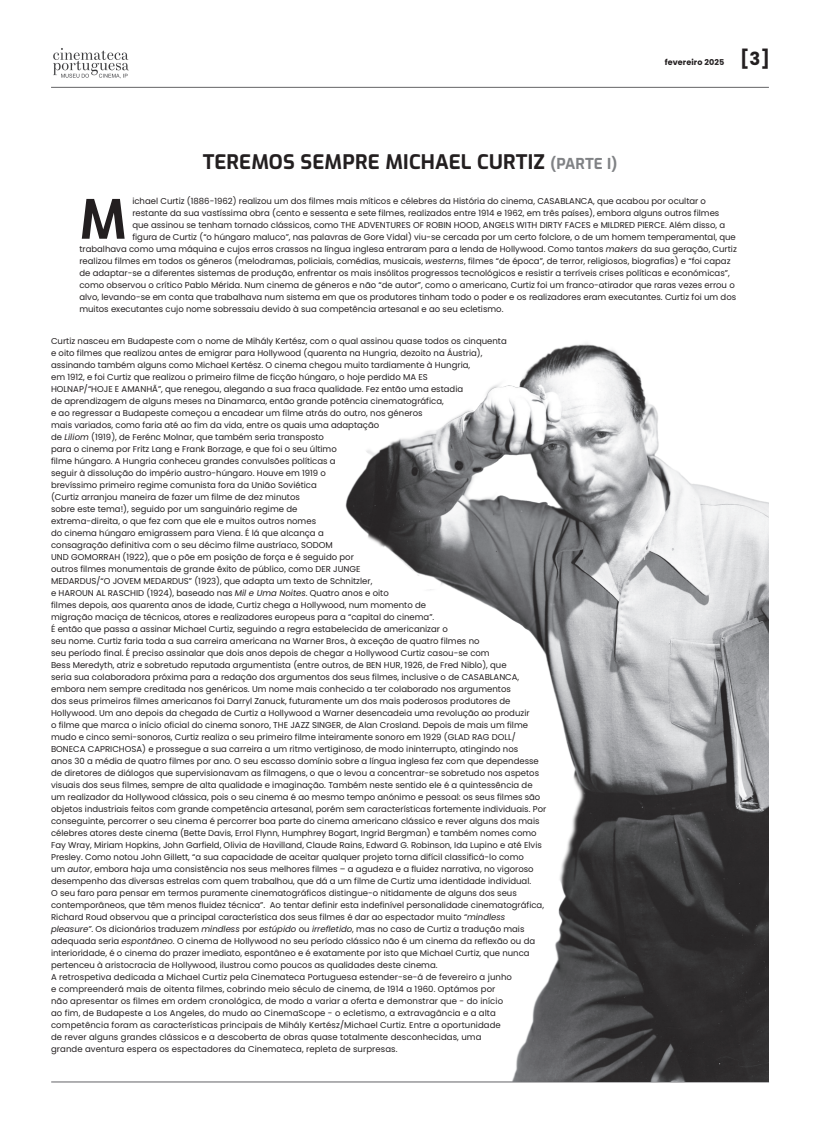
<style>
.page{position:relative;width:820px;height:1134px;background:#fff}
.page>*{position:absolute;margin:0;border:0;box-sizing:border-box;transform-origin:0 0}
.t1{font:700 53.8px "Exo";color:#231f20}
.t2{font:700 20px "Exo";letter-spacing:.01em;color:#231f20}
.t3{font:700 18px "Poppins";color:#231f20}
.t4{font:8.5px/12px "Poppins";color:#231f20}
.t5{font:700 8px "Poppins";letter-spacing:.01em;color:#231f20}
.s1{font-size:15px;color:#808285}
.s2{font-style:italic}
</style>
<div class="page">
<hr style="left:51px;top:87px;width:717px;height:1px;background:#636366">
<hr style="left:51px;top:1082px;width:717px;height:1px;background:#636366">
<img style="left:53px;top:48px;width:76px;height:31px">
<img style="left:311px;top:343px;width:457px;height:739px">
<h2 class="t2" style="left:202px;top:147px;width:416px">TEREMOS SEMPRE MICHAEL CURTIZ <span class="s1">(PARTE I)</span></h2>
<p class="t5" style="left:664px;top:58px;width:61px">fevereiro 2025</p>
<h3 class="t3" style="left:740px;top:48px;width:31px">[3]</h3>
<h1 class="t1" style="left:79px;top:178px;width:49px">M</h1>
<p class="t4" style="left:132px;top:195px;width:575px">ichael Curtiz (1886-1962) realizou um dos filmes mais míticos e célebres da História do cinema, CASABLANCA, que acabou por ocultar o</p>
<p class="t4" style="left:132px;top:207px;width:588px">restante da sua vastíssima obra (cento e sessenta e sete filmes, realizados entre 1914 e 1962, em três países), embora alguns outros filmes</p>
<p class="t4" style="left:132px;top:219px;width:594px">que assinou se tenham tornado clássicos, como THE ADVENTURES OF ROBIN HOOD, ANGELS WITH DIRTY FACES e MILDRED PIERCE. Além disso, a</p>
<p class="t4" style="left:132px;top:231px;width:604px">figura de Curtiz (“o húngaro maluco”, nas palavras de Gore Vidal) viu-se cercada por um certo folclore, o de um homem temperamental, que</p>
<p class="t4" style="left:79px;top:243px;width:658px">trabalhava como uma máquina e cujos erros crassos na língua inglesa entraram para a lenda de Hollywood. Como tantos <span class="s2">makers</span> da sua geração, Curtiz</p>
<p class="t4" style="left:79px;top:255px;width:652px">realizou filmes em todos os géneros (melodramas, policiais, comédias, musicais, <span class="s2">westerns</span>, filmes “de época”, de terror, religiosos, biografias) e “foi capaz</p>
<p class="t4" style="left:79px;top:267px;width:651px">de adaptar-se a diferentes sistemas de produção, enfrentar os mais insólitos progressos tecnológicos e resistir a terríveis crises políticas e económicas”,</p>
<p class="t4" style="left:79px;top:279px;width:656px">como observou o crítico Pablo Mérida. Num cinema de géneros e não “de autor”, como o americano, Curtiz foi um franco-atirador que raras vezes errou o</p>
<p class="t4" style="left:79px;top:291px;width:658px">alvo, levando-se em conta que trabalhava num sistema em que os produtores tinham todo o poder e os realizadores eram executantes. Curtiz foi um dos</p>
<p class="t4" style="left:79px;top:303px;width:425px">muitos executantes cujo nome sobressaiu devido à sua competência artesanal e ao seu ecletismo.</p>
<p class="t4" style="left:51px;top:335px;width:496px">Curtiz nasceu em Budapeste com o nome de Mihály Kertész, com o qual assinou quase todos os cinquenta<br>e oito filmes que realizou antes de emigrar para Hollywood (quarenta na Hungria, dezoito na Áustria),<br>assinando também alguns como Michael Kertész. O cinema chegou muito tardiamente à Hungria,<br>em 1912, e foi Curtiz que realizou o primeiro filme de ficção húngaro, o hoje perdido MA ES<br>HOLNAP/“HOJE E AMANHÃ”, que renegou, alegando a sua fraca qualidade. Fez então uma estadia<br>de aprendizagem de alguns meses na Dinamarca, então grande potência cinematográfica,<br>e ao regressar a Budapeste começou a encadear um filme atrás do outro, nos géneros<br>mais variados, como faria até ao fim da vida, entre os quais uma adaptação<br>de <span class="s2">Liliom</span> (1919), de Ferénc Molnar, que também seria transposto<br>para o cinema por Fritz Lang e Frank Borzage, e que foi o seu último<br>filme húngaro. A Hungria conheceu grandes convulsões políticas a<br>seguir à dissolução do império austro-húngaro. Houve em 1919 o<br>brevíssimo primeiro regime comunista fora da União Soviética<br>(Curtiz arranjou maneira de fazer um filme de dez minutos<br>sobre este tema!), seguido por um sanguinário regime de<br>extrema-direita, o que fez com que ele e muitos outros nomes<br>do cinema húngaro emigrassem para Viena. É lá que alcança a<br>consagração definitiva com o seu décimo filme austríaco, SODOM<br>UND GOMORRAH (1922), que o põe em posição de força e é seguido por<br>outros filmes monumentais de grande êxito de público, como DER JUNGE<br>MEDARDUS/“O JOVEM MEDARDUS” (1923), que adapta um texto de Schnitzler,<br>e HAROUN AL RASCHID (1924), baseado nas <span class="s2">Mil e Uma Noites</span>. Quatro anos e oito<br>filmes depois, aos quarenta anos de idade, Curtiz chega a Hollywood, num momento de<br>migração maciça de técnicos, atores e realizadores europeus para a “capital do cinema”.<br>É então que passa a assinar Michael Curtiz, seguindo a regra estabelecida de americanizar o<br>seu nome. Curtiz faria toda a sua carreira americana na Warner Bros., à exceção de quatro filmes no<br>seu período final. É preciso assinalar que dois anos depois de chegar a Hollywood Curtiz casou-se com<br>Bess Meredyth, atriz e sobretudo reputada argumentista (entre outros, de BEN HUR, 1926, de Fred Niblo), que<br>seria sua colaboradora próxima para a redação dos argumentos dos seus filmes, inclusive o de CASABLANCA, embora nem sempre creditada nos genéricos. Um nome mais conhecido a ter colaborado nos argumentos<br>dos seus primeiros filmes americanos foi Darryl Zanuck, futuramente um dos mais poderosos produtores de Hollywood. Um ano depois da chegada de Curtiz a Hollywood a Warner desencadeia uma revolução ao produzir<br>o filme que marca o início oficial do cinema sonoro, THE JAZZ SINGER, de Alan Crosland. Depois de mais um filme mudo e cinco semi-sonoros, Curtiz realiza o seu primeiro filme inteiramente sonoro em 1929 (GLAD RAG DOLL/ BONECA CAPRICHOSA) e prossegue a sua carreira a um ritmo vertiginoso, de modo ininterrupto, atingindo nos<br>anos 30 a média de quatro filmes por ano. O seu escasso domínio sobre a língua inglesa fez com que dependesse de diretores de diálogos que supervisionavam as filmagens, o que o levou a concentrar-se sobretudo nos aspetos visuais dos seus filmes, sempre de alta qualidade e imaginação. Também neste sentido ele é a quintessência de um realizador da Hollywood clássica, pois o seu cinema é ao mesmo tempo anónimo e pessoal: os seus filmes são objetos industriais feitos com grande competência artesanal, porém sem características fortemente individuais. Por conseguinte, percorrer o seu cinema é percorrer boa parte do cinema americano clássico e rever alguns dos mais célebres atores deste cinema (Bette Davis, Errol Flynn, Humphrey Bogart, Ingrid Bergman) e também nomes como Fay Wray, Miriam Hopkins, John Garfield, Olivia de Havilland, Claude Rains, Edward G. Robinson, Ida Lupino e até Elvis Presley. Como notou John Gillett, “a sua capacidade de aceitar qualquer projeto torna difícil classificá-lo como<br>um <span class="s2">autor</span>, embora haja uma consistência nos seus melhores filmes – a agudeza e a fluidez narrativa, no vigoroso desempenho das diversas estrelas com quem trabalhou, que dá a um filme de Curtiz uma identidade individual.<br>O seu faro para pensar em termos puramente cinematográficos distingue-o nitidamente de alguns dos seus contemporâneos, que têm menos fluidez técnica”. Ao tentar definir esta indefinível personalidade cinematográfica, Richard Roud observou que a principal característica dos seus filmes é dar ao espectador muito <span class="s2">“mindless pleasure”</span>. Os dicionários traduzem <span class="s2">mindless</span> por <span class="s2">estúpido</span> ou <span class="s2">irrefletido</span>, mas no caso de Curtiz a tradução mais adequada seria <span class="s2">espontâneo</span>. O cinema de Hollywood no seu período clássico não é um cinema da reflexão ou da interioridade, é o cinema do prazer imediato, espontâneo e é exatamente por isto que Michael Curtiz, que nunca pertenceu à aristocracia de Hollywood, ilustrou como poucos as qualidades deste cinema.<br>A retrospetiva dedicada a Michael Curtiz pela Cinemateca Portuguesa estender-se-á de fevereiro a junho<br>e compreenderá mais de oitenta filmes, cobrindo meio século de cinema, de 1914 a 1960. Optámos por<br>não apresentar os filmes em ordem cronológica, de modo a variar a oferta e demonstrar que - do início<br>ao fim, de Budapeste a Los Angeles, do mudo ao CinemaScope - o ecletismo, a extravagância e a alta competência foram as características principais de Mihály Kertész/Michael Curtiz. Entre a oportunidade<br>de rever alguns grandes clássicos e a descoberta de obras quase totalmente desconhecidas, uma<br>grande aventura espera os espectadores da Cinemateca, repleta de surpresas.</p>
</div>
